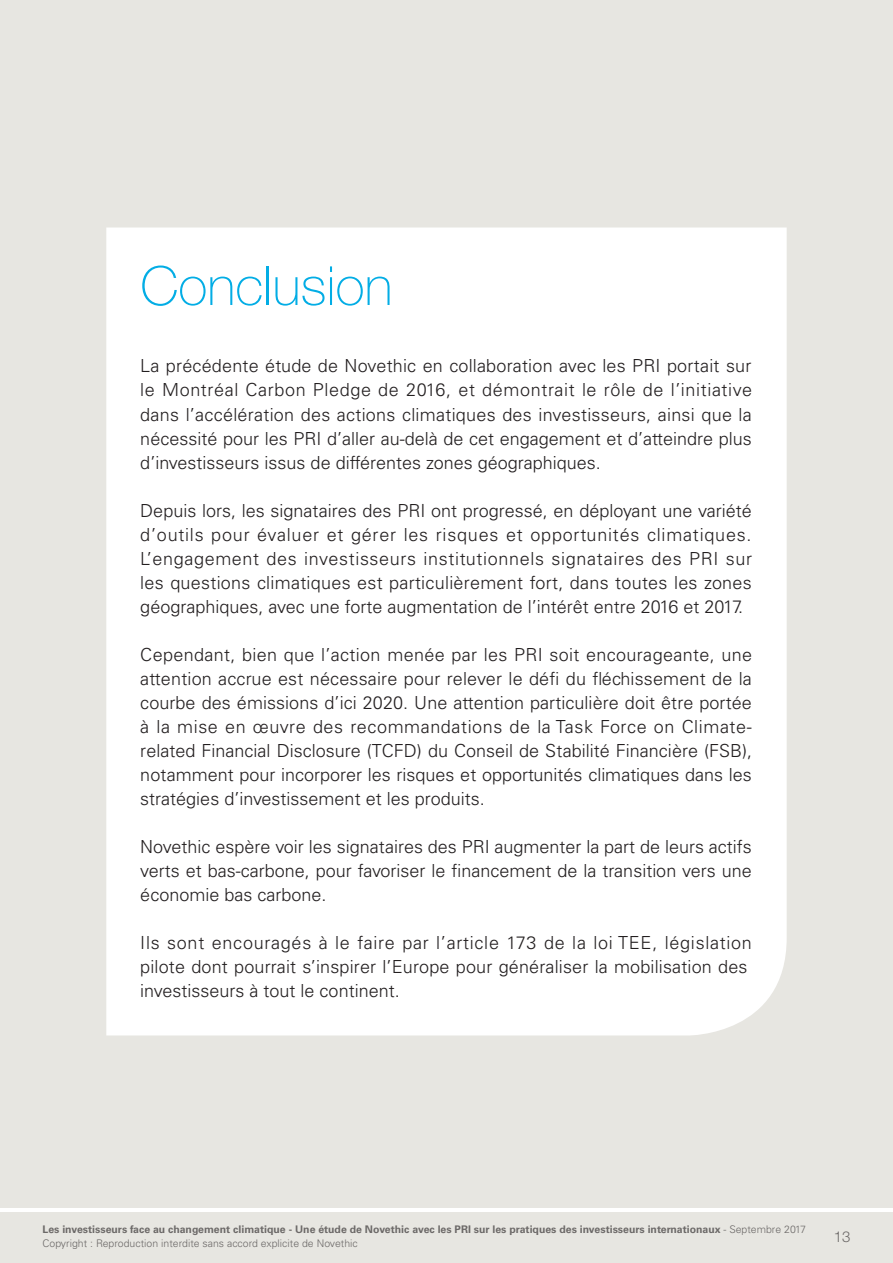
<style>
.page{position:relative;width:893px;height:1263px;background:#fff}
.page>*{position:absolute;margin:0;border:0;box-sizing:border-box;transform-origin:0 0}
.t1{font:100 54px "Helvetica Neue LT Pro";color:#03ade5}
.t2{font:300 18px/24px "Univers LT Std";color:#231f20;text-align:justify}
.t3{font:300 15px "Helvetica Neue LT Pro";color:#6c6968}
.t4{font:700 10.5px/13.5px "Univers LT Std";color:#6c6968}
.s1{font-weight:300}
</style>
<div class="page">
<div style="left:0;top:1212px;width:893px;height:51px;background:#e7e6e1"></div>
<div style="left:0;top:0;width:893px;height:1208px;background:#e7e6e1"></div>
<div style="left:106px;top:227px;width:681px;height:808px;background:#fff"></div>
<p class="t1" style="left:140px;top:255px;width:254px">Conclusion</p>
<p class="t2" style="left:140px;top:354px;width:613px">La précédente étude de Novethic en collaboration avec les PRI portait sur le Montréal Carbon Pledge de 2016, et démontrait le rôle de l’initiative dans l’accélération des actions climatiques des investisseurs, ainsi que la nécessité pour les PRI d’aller au-delà de cet engagement et d’atteindre plus d’investisseurs issus de différentes zones géographiques.</p>
<p class="t2" style="left:140px;top:498px;width:613px">Depuis lors, les signataires des PRI ont progressé, en déployant une variété d’outils pour évaluer et gérer les risques et opportunités climatiques.<br>L’engagement des investisseurs institutionnels signataires des PRI sur les questions climatiques est particulièrement fort, dans toutes les zones géographiques, avec une forte augmentation de l’intérêt entre 2016 et 2017.</p>
<p class="t2" style="left:140px;top:642px;width:613px">Cependant, bien que l’action menée par les PRI soit encourageante, une attention accrue est nécessaire pour relever le défi du fléchissement de la courbe des émissions d’ici 2020. Une attention particulière doit être portée à la mise en œuvre des recommandations de la Task Force on Climate&shy;related Financial Disclosure (TCFD) du Conseil de Stabilité Financière (FSB), notamment pour incorporer les risques et opportunités climatiques dans les stratégies d’investissement et les produits.</p>
<p class="t2" style="left:140px;top:834px;width:613px">Novethic espère voir les signataires des PRI augmenter la part de leurs actifs verts et bas-carbone, pour favoriser le financement de la transition vers une économie bas carbone.</p>
<p class="t2" style="left:140px;top:930px;width:613px;text-align:left">Ils sont encouragés à le faire par l’article 173 de la loi TEE, législation pilote dont pourrait s’inspirer l’Europe pour généraliser la mobilisation des investisseurs à tout le continent.</p>
<p class="t4" style="left:43px;top:1223px;width:765px">Les investisseurs face au changement climatique - Une étude de Novethic avec les PRI sur les pratiques des investisseurs internationaux <span class="s1">- Septembre 2017<br>Copyright : Reproduction interdite sans accord explicite de Novethic</span></p>
<p class="t3" style="left:834px;top:1228px;width:18px">13</p>
</div>
